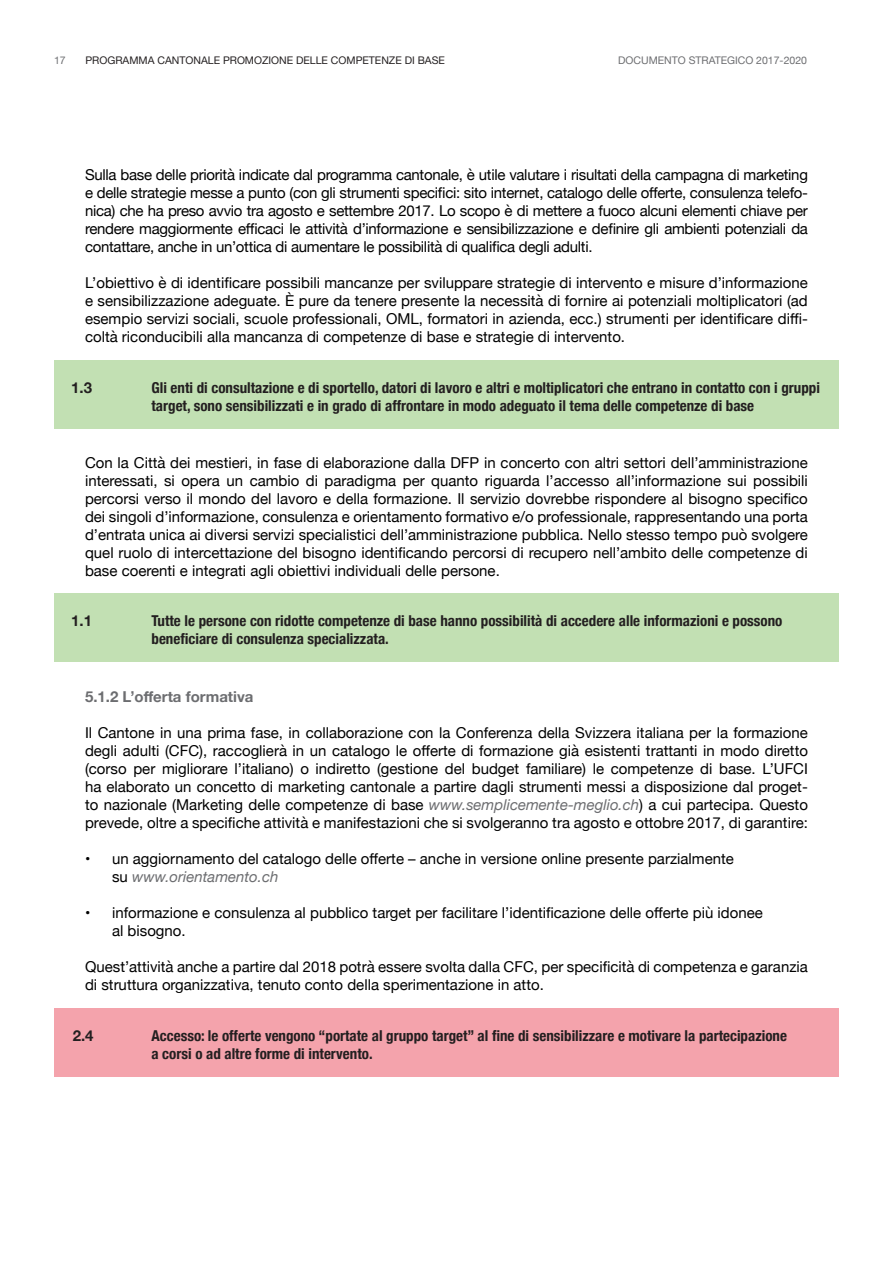
<style>
.page{position:relative;width:893px;height:1263px;background:#fff}
.page>*{position:absolute;margin:0;border:0;box-sizing:border-box;transform-origin:0 0}
.Corpo_del_testo{font:15px/18px "Helvetica Neue";color:#000;text-align:justify}
.Testo_intestazione_c{font:700 condensed 15px "Helvetica Neue";color:#231f20}
.titolo_3__livello{font:700 15px "Helvetica Neue";color:#6c6d70}
.Testo_intestazione_c-2{font:700 15px "Helvetica Neue";color:#231f20}
.t1{font:10.5px "Helvetica Neue";color:#231f20}
.t2{font:10.5px "Helvetica Neue";color:#6c6d70}
.s1{font-style:italic;color:#6c6d70}
</style>
<div class="page">
<div style="left:54px;top:360px;width:785px;height:69px;background:#c2e0b3"></div>
<div style="left:54px;top:593px;width:785px;height:69px;background:#c2e0b3"></div>
<div style="left:54px;top:1008px;width:785px;height:69px;background:#f4a3ac"></div>
<p class="t2" style="left:54px;top:53px;width:13px">17</p>
<p class="t1" style="left:86px;top:53px;width:361px">PROGRAMMA CANTONALE PROMOZIONE DELLE COMPETENZE DI BASE</p>
<p class="t2" style="left:618px;top:53px;width:190px">DOCUMENTO STRATEGICO 2017-2020</p>
<p class="Corpo_del_testo" style="left:85px;top:167px;width:724px">Sulla base delle priorità indicate dal programma cantonale, è utile valutare i risultati della campagna di marketing e delle strategie messe a punto (con gli strumenti specifici: sito internet, catalogo delle offerte, consulenza telefo&shy;nica) che ha preso avvio tra agosto e settembre 2017. Lo scopo è di mettere a fuoco alcuni elementi chiave per rendere maggiormente efficaci le attività d’informazione e sensibilizzazione e definire gli ambienti potenziali da contattare, anche in un’ottica di aumentare le possibilità di qualifica degli adulti.</p>
<p class="Corpo_del_testo" style="left:85px;top:275px;width:724px">L’obiettivo è di identificare possibili mancanze per sviluppare strategie di intervento e misure d’informazione e sensibilizzazione adeguate. È pure da tenere presente la necessità di fornire ai potenziali moltiplicatori (ad esempio servizi sociali, scuole professionali, OML, formatori in azienda, ecc.) strumenti per identificare diffi&shy;coltà riconducibili alla mancanza di competenze di base e strategie di intervento.</p>
<p class="Testo_intestazione_c-2" style="left:71px;top:376px;width:22px">1.3</p>
<p class="Testo_intestazione_c" style="left:152px;top:375px;width:670px">Gli enti di consultazione e di sportello, datori di lavoro e altri e moltiplicatori che entrano in contatto con i gruppi</p>
<p class="Testo_intestazione_c" style="left:152px;top:393px;width:604px">target, sono sensibilizzati e in grado di affrontare in modo adeguato il tema delle competenze di base</p>
<p class="Corpo_del_testo" style="left:85px;top:455px;width:724px">Con la Città dei mestieri, in fase di elaborazione dalla DFP in concerto con altri settori dell’amministrazione interessati, si opera un cambio di paradigma per quanto riguarda l’accesso all’informazione sui possibili percorsi verso il mondo del lavoro e della formazione. Il servizio dovrebbe rispondere al bisogno specifico dei singoli d’informazione, consulenza e orientamento formativo e/o professionale, rappresentando una porta d’entrata unica ai diversi servizi specialistici dell’amministrazione pubblica. Nello stesso tempo può svolgere quel ruolo di intercettazione del bisogno identificando percorsi di recupero nell’ambito delle competenze di base coerenti e integrati agli obiettivi individuali delle persone.</p>
<p class="Testo_intestazione_c-2" style="left:71px;top:608px;width:22px">1.1</p>
<p class="Testo_intestazione_c" style="left:152px;top:608px;width:632px">Tutte le persone con ridotte competenze di base hanno possibilità di accedere alle informazioni e possono</p>
<p class="Testo_intestazione_c" style="left:152px;top:626px;width:239px">beneficiare di consulenza specializzata.</p>
<p class="titolo_3__livello" style="left:85px;top:685px;width:170px">5.1.2 L’offerta formativa</p>
<p class="Corpo_del_testo" style="left:85px;top:725px;width:724px">Il Cantone in una prima fase, in collaborazione con la Conferenza della Svizzera italiana per la formazione degli adulti (CFC), raccoglierà in un catalogo le offerte di formazione già esistenti trattanti in modo diretto (corso per migliorare l’italiano) o indiretto (gestione del budget familiare) le competenze di base. L’UFCI ha elaborato un concetto di marketing cantonale a partire dagli strumenti messi a disposizione dal proget&shy;to nazionale (Marketing delle competenze di base <span class="s1">www.semplicemente-meglio.ch</span>) a cui partecipa. Questo prevede, oltre a specifiche attività e manifestazioni che si svolgeranno tra agosto e ottobre 2017, di garantire:</p>
<p class="Corpo_del_testo" style="left:112px;top:851px;width:623px;text-indent:-27px">• un aggiornamento del catalogo delle offerte – anche in versione online presente parzialmente su <span class="s1">www.orientamento.ch</span></p>
<p class="Corpo_del_testo" style="left:112px;top:905px;width:652px;text-indent:-27px">• informazione e consulenza al pubblico target per facilitare l’identificazione delle offerte più idonee al bisogno.</p>
<p class="Corpo_del_testo" style="left:85px;top:959px;width:724px">Quest’attività anche a partire dal 2018 potrà essere svolta dalla CFC, per specificità di competenza e garanzia di struttura organizzativa, tenuto conto della sperimentazione in atto.</p>
<p class="Testo_intestazione_c-2" style="left:73px;top:1024px;width:22px">2.4</p>
<p class="Testo_intestazione_c" style="left:152px;top:1023px;width:637px">Accesso: le offerte vengono “portate al gruppo target” al fine di sensibilizzare e motivare la partecipazione</p>
<p class="Testo_intestazione_c" style="left:152px;top:1041px;width:223px">a corsi o ad altre forme di intervento.</p>
</div>
